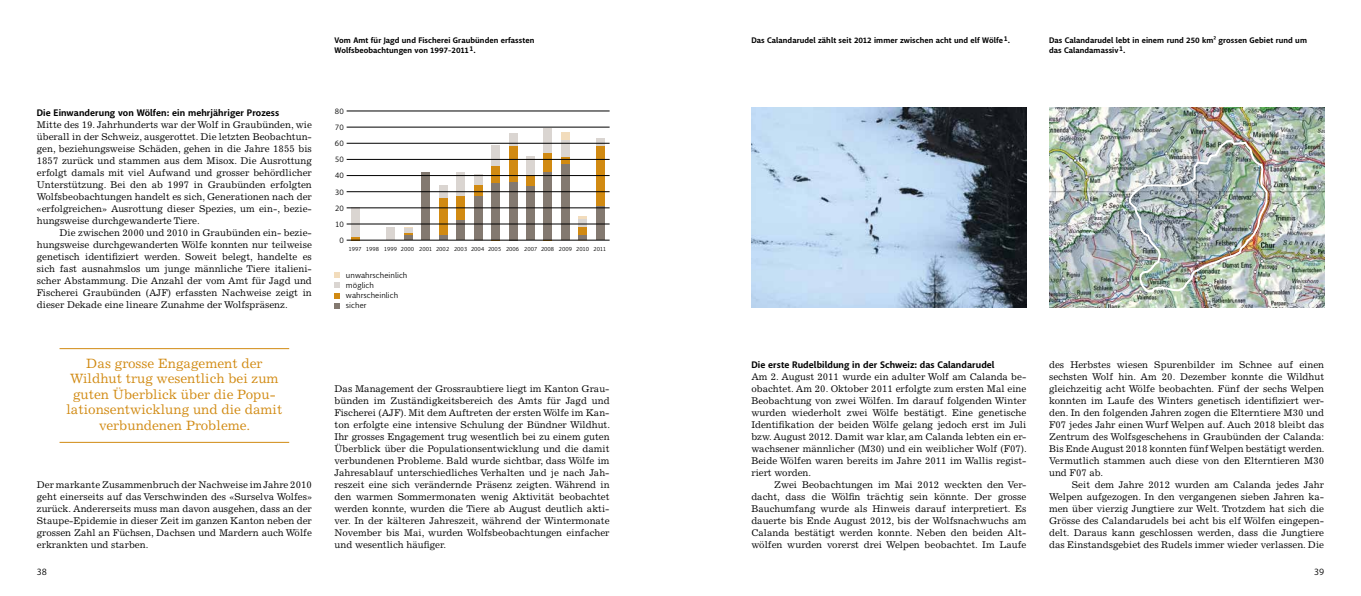
<style>
.page{position:relative;width:1361px;height:596px;background:#fff}
.page>*{position:absolute;margin:0;border:0;box-sizing:border-box;transform-origin:0 0}
.t1{font:13.5px/15.5px "Excelsior CE";color:#d18a12;text-align:center}
.t2{font:9.7px/12px "Excelsior CE";color:#000;text-align:justify}
.t3{font:700 9.4px "Macha";letter-spacing:.01em;color:#000}
.t4{font:9.4px "Macha";color:#000}
.t5{font:700 8px/10px "Macha";letter-spacing:.01em;color:#000}
.t6{font:8px/16.1px "Macha";letter-spacing:.01em;color:#000}
.t7{font:6px "Macha";letter-spacing:.01em;color:#000}
</style>
<div class="page">
<hr style="left:60px;top:348px;width:229px;height:1px;background:#d18a12">
<hr style="left:60px;top:442px;width:229px;height:1px;background:#d18a12">
<svg style="left:334px;top:272px;width:6px;height:36px"></svg>
<div style="left:404px;top:227px;width:8px;height:13px;background:#dad5d1"></div>
<div style="left:404px;top:233px;width:8px;height:7px;background:#d18a12"></div>
<div style="left:404px;top:235px;width:8px;height:5px;background:#837970"></div>
<div style="left:386px;top:227px;width:9px;height:13px;background:#dad5d1"></div>
<div style="left:421px;top:172px;width:9px;height:68px;background:#837970"></div>
<div style="left:351px;top:208px;width:9px;height:32px;background:#dad5d1"></div>
<svg style="left:351px;top:237px;width:9px;height:3px"></svg>
<div style="left:439px;top:185px;width:8px;height:55px;background:#dad5d1"></div>
<div style="left:439px;top:198px;width:8px;height:42px;background:#d18a12"></div>
<div style="left:439px;top:235px;width:8px;height:5px;background:#837970"></div>
<div style="left:456px;top:172px;width:9px;height:68px;background:#dad5d1"></div>
<div style="left:456px;top:196px;width:9px;height:44px;background:#d18a12"></div>
<div style="left:456px;top:220px;width:9px;height:20px;background:#837970"></div>
<div style="left:474px;top:174px;width:8px;height:66px;background:#dad5d1"></div>
<div style="left:474px;top:185px;width:8px;height:55px;background:#d18a12"></div>
<div style="left:474px;top:196px;width:8px;height:44px;background:#837970"></div>
<div style="left:491px;top:145px;width:9px;height:95px;background:#dad5d1"></div>
<div style="left:491px;top:166px;width:9px;height:74px;background:#d18a12"></div>
<div style="left:491px;top:183px;width:9px;height:57px;background:#837970"></div>
<div style="left:509px;top:133px;width:8px;height:107px;background:#dad5d1"></div>
<div style="left:509px;top:146px;width:8px;height:94px;background:#d18a12"></div>
<div style="left:509px;top:182px;width:8px;height:58px;background:#837970"></div>
<div style="left:526px;top:156px;width:9px;height:84px;background:#dad5d1"></div>
<svg style="left:526px;top:176px;width:9px;height:11px"></svg>
<div style="left:526px;top:187px;width:9px;height:53px;background:#837970"></div>
<div style="left:544px;top:129px;width:8px;height:111px;background:#dad5d1"></div>
<div style="left:544px;top:153px;width:8px;height:87px;background:#d18a12"></div>
<div style="left:544px;top:172px;width:8px;height:68px;background:#837970"></div>
<div style="left:561px;top:132px;width:9px;height:108px;background:#f2dcbc"></div>
<div style="left:561px;top:140px;width:9px;height:100px;background:#dad5d1"></div>
<div style="left:561px;top:158px;width:9px;height:82px;background:#d18a12"></div>
<div style="left:561px;top:164px;width:9px;height:76px;background:#837970"></div>
<div style="left:579px;top:216px;width:8px;height:24px;background:#f2dcbc"></div>
<svg style="left:579px;top:219px;width:8px;height:8px"></svg>
<div style="left:579px;top:227px;width:8px;height:13px;background:#d18a12"></div>
<div style="left:579px;top:235px;width:8px;height:5px;background:#837970"></div>
<svg style="left:596px;top:138px;width:8px;height:8px"></svg>
<div style="left:596px;top:146px;width:8px;height:94px;background:#d18a12"></div>
<div style="left:596px;top:206px;width:8px;height:34px;background:#837970"></div>
<hr style="left:347px;top:240px;width:262px;height:1px;background:#000">
<hr style="left:347px;top:191px;width:262px;height:1px;background:#000">
<hr style="left:347px;top:143px;width:262px;height:1px;background:#000">
<hr style="left:347px;top:224px;width:262px;height:1px;background:#000">
<hr style="left:347px;top:175px;width:262px;height:1px;background:#000">
<hr style="left:347px;top:127px;width:262px;height:1px;background:#000">
<hr style="left:347px;top:207px;width:262px;height:1px;background:#000">
<hr style="left:347px;top:159px;width:262px;height:1px;background:#000">
<hr style="left:347px;top:111px;width:262px;height:1px;background:#000">
<img style="left:751px;top:108px;width:275px;height:200px">
<img style="left:1049px;top:108px;width:275px;height:200px">
<img style="left:1128px;top:138px;width:141px;height:155px">
<p class="t3" style="left:37px;top:106px;width:244px">Die Einwanderung von Wölfen: ein mehrjähriger Prozess</p>
<p class="t2" style="left:37px;top:118px;width:276px">Mitte des 19. Jahrhunderts war der Wolf in Graubünden, wie überall in der Schweiz, ausgerottet. Die letzten Beobachtun&shy;gen, beziehungsweise Schäden, gehen in die Jahre 1855 bis 1857 zurück und stammen aus dem Misox. Die Ausrottung erfolgt damals mit viel Aufwand und grosser behördlicher Unterstützung. Bei den ab 1997 in Graubünden erfolgten Wolfsbeobachtungen handelt es sich, Generationen nach der «erfolgreichen» Ausrottung dieser Spezies, um ein-, bezie&shy;hungsweise durchgewanderte Tiere.</p>
<p class="t2" style="left:37px;top:226px;width:276px;text-indent:23px">Die zwischen 2000 und 2010 in Graubünden ein- bezie&shy;hungsweise durchgewanderten Wölfe konnten nur teilweise genetisch identifiziert werden. Soweit belegt, handelte es sich fast ausnahmslos um junge männliche Tiere italieni&shy;scher Abstammung. Die Anzahl der vom Amt für Jagd und Fischerei Graubünden (AJF) erfassten Nachweise zeigt in dieser Dekade eine lineare Zunahme der Wolfspräsenz.</p>
<h1 class="t1" style="left:66px;top:355px;width:217px">Das grosse Engagement der<br>Wildhut trug wesentlich bei zum guten Überblick über die Popu&shy;lationsentwicklung und die damit verbundenen Probleme.</h1>
<p class="t2" style="left:37px;top:478px;width:276px">Der markante Zusammenbruch der Nachweise im Jahre 2010 geht einerseits auf das Verschwinden des «Surselva Wolfes» zurück. Andererseits muss man davon ausgehen, dass an der Staupe-Epidemie in dieser Zeit im ganzen Kanton neben der grossen Zahl an Füchsen, Dachsen und Mardern auch Wölfe erkrankten und starben.</p>
<p class="t4" style="left:37px;top:565px;width:12px">38</p>
<p class="t5" style="left:334px;top:35px;width:201px">Vom Amt für Jagd und Fischerei Graubünden erfassten<br>Wolfsbeobachtungen von 1997-2011 <sup>1</sup>.</p>
<p class="t6" style="left:335px;top:103px;width:10px;text-align:center">80<br>70<br>60<br>50<br>40<br>30<br>20<br>10<br>0</p>
<p class="t7" style="left:349px;top:245px;width:258px">1997 1998 1999 2000 2001 2002 2003 2004 2005 2006 2007 2008 2009 2010 2011</p>
<p class="t6" style="left:346px;top:270px;width:63px;line-height:10px">unwahrscheinlich möglich wahrscheinlich sicher</p>
<p class="t2" style="left:334px;top:382px;width:277px">Das Management der Grossraubtiere liegt im Kanton Grau&shy;bünden im Zuständigkeitsbereich des Amts für Jagd und Fischerei (AJF). Mit dem Auftreten der ersten Wölfe im Kan&shy;ton erfolgte eine intensive Schulung der Bündner Wildhut.<br>Ihr grosses Engagement trug wesentlich bei zu einem guten Überblick über die Populationsentwicklung und die damit verbundenen Probleme. Bald wurde sichtbar, dass Wölfe im Jahresablauf unterschiedliches Verhalten und je nach Jah&shy;reszeit eine sich verändernde Präsenz zeigten. Während in den warmen Sommermonaten wenig Aktivität beobachtet werden konnte, wurden die Tiere ab August deutlich akti&shy;ver. In der kälteren Jahreszeit, während der Wintermonate November bis Mai, wurden Wolfsbeobachtungen einfacher und wesentlich häufiger.</p>
<p class="t5" style="left:751px;top:35px;width:260px">Das Calandarudel zählt seit 2012 immer zwischen acht und elf Wölfe <sup>1</sup>.</p>
<p class="t5" style="left:1049px;top:35px;width:259px">Das Calandarudel lebt in einem rund 250 km² grossen Gebiet rund um das Calandamassiv <sup>1</sup>.</p>
<p class="t3" style="left:751px;top:358px;width:245px">Die erste Rudelbildung in der Schweiz: das Calandarudel</p>
<p class="t2" style="left:751px;top:370px;width:277px">Am 2. August 2011 wurde ein adulter Wolf am Calanda be&shy;obachtet. Am 20. Oktober 2011 erfolgte zum ersten Mal eine Beobachtung von zwei Wölfen. Im darauf folgenden Winter wurden wiederholt zwei Wölfe bestätigt. Eine genetische Identifikation der beiden Wölfe gelang jedoch erst im Juli bzw. August 2012. Damit war klar, am Calanda lebten ein er&shy;wachsener männlicher (M30) und ein weiblicher Wolf (F07).<br>Beide Wölfen waren bereits im Jahre 2011 im Wallis regist&shy;riert worden.</p>
<p class="t2" style="left:751px;top:478px;width:276px;text-indent:23px">Zwei Beobachtungen im Mai 2012 weckten den Ver&shy;dacht, dass die Wölfin trächtig sein könnte. Der grosse Bauchumfang wurde als Hinweis darauf interpretiert. Es dauerte bis Ende August 2012, bis der Wolfsnachwuchs am Calanda bestätigt werden konnte. Neben den beiden Alt&shy;wölfen wurden vorerst drei Welpen beobachtet. Im Laufe</p>
<p class="t2" style="left:1049px;top:358px;width:277px">des Herbstes wiesen Spurenbilder im Schnee auf einen sechsten Wolf hin. Am 20. Dezember konnte die Wildhut gleichzeitig acht Wölfe beobachten. Fünf der sechs Welpen konnten im Laufe des Winters genetisch identifiziert wer&shy;den. In den folgenden Jahren zogen die Elterntiere M30 und F07 jedes Jahr einen Wurf Welpen auf. Auch 2018 bleibt das Zentrum des Wolfsgeschehens in Graubünden der Calanda:<br>Bis Ende August 2018 konnten fünf Welpen bestätigt werden.<br>Vermutlich stammen auch diese von den Elterntieren M30 und F07 ab.</p>
<p class="t2" style="left:1049px;top:478px;width:276px;text-indent:23px">Seit dem Jahre 2012 wurden am Calanda jedes Jahr Welpen aufgezogen. In den vergangenen sieben Jahren ka&shy;men über vierzig Jungtiere zur Welt. Trotzdem hat sich die Grösse des Calandarudels bei acht bis elf Wölfen eingepen&shy;delt. Daraus kann geschlossen werden, dass die Jungtiere das Einstandsgebiet des Rudels immer wieder verlassen. Die</p>
<p class="t4" style="left:1314px;top:565px;width:12px">39</p>
</div>
